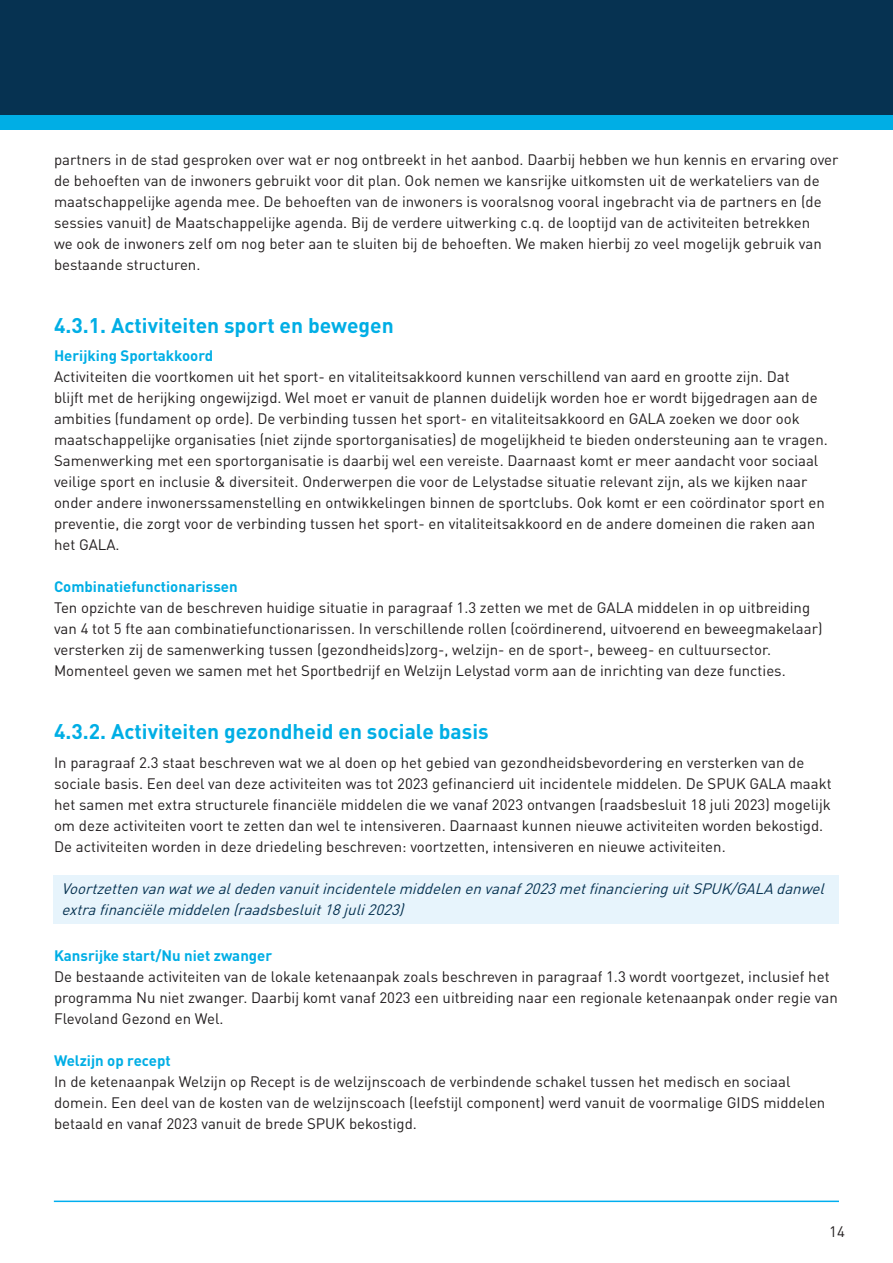
<style>
.page{position:relative;width:893px;height:1263px;background:#fff}
.page>*{position:absolute;margin:0;border:0;box-sizing:border-box;transform-origin:0 0}
.t1{font:700 21px "DIN Pro";color:#00aee5}
.t2{font:15px/21px "DIN Pro";color:#231f20}
.t3{font:italic 15px/21px "DIN Pro";color:#063251}
.t4{font:700 15px "DIN Pro";color:#00aee5}
</style>
<div class="page">
<hr style="left:54px;top:1200px;width:785px;height:2px;background:#00aeef">
<div style="left:0;top:99px;width:893px;height:31px;background:#00aee5"></div>
<div style="left:0;top:0;width:893px;height:114px;background:#063251"></div>
<div style="left:54px;top:875px;width:785px;height:49px;background:#e7f4fc"></div>
<p class="t2" style="left:54px;top:147px;width:786px">partners in de stad gesproken over wat er nog ontbreekt in het aanbod. Daarbij hebben we hun kennis en ervaring over de behoeften van de inwoners gebruikt voor dit plan. Ook nemen we kansrijke uitkomsten uit de werkateliers van de maatschappelijke agenda mee. De behoeften van de inwoners is vooralsnog vooral ingebracht via de partners en (de sessies vanuit) de Maatschappelijke agenda. Bij de verdere uitwerking c.q. de looptijd van de activiteiten betrekken<br>we ook de inwoners zelf om nog beter aan te sluiten bij de behoeften. We maken hierbij zo veel mogelijk gebruik van bestaande structuren.</p>
<p class="t1" style="left:54px;top:307px;width:341px">4.3.1. Activiteiten sport en bewegen</p>
<p class="t4" style="left:54px;top:343px;width:161px">Herijking Sportakkoord</p>
<p class="t2" style="left:54px;top:365px;width:775px">Activiteiten die voortkomen uit het sport- en vitaliteitsakkoord kunnen verschillend van aard en grootte zijn. Dat<br>blijft met de herijking ongewijzigd. Wel moet er vanuit de plannen duidelijk worden hoe er wordt bijgedragen aan de ambities (fundament op orde). De verbinding tussen het sport- en vitaliteitsakkoord en GALA zoeken we door ook maatschappelijke organisaties (niet zijnde sportorganisaties) de mogelijkheid te bieden ondersteuning aan te vragen.<br>Samenwerking met een sportorganisatie is daarbij wel een vereiste. Daarnaast komt er meer aandacht voor sociaal veilige sport en inclusie &amp; diversiteit. Onderwerpen die voor de Lelystadse situatie relevant zijn, als we kijken naar onder andere inwonerssamenstelling en ontwikkelingen binnen de sportclubs. Ook komt er een coördinator sport en preventie, die zorgt voor de verbinding tussen het sport- en vitaliteitsakkoord en de andere domeinen die raken aan het GALA.</p>
<p class="t4" style="left:54px;top:574px;width:185px">Combinatiefunctionarissen</p>
<p class="t2" style="left:54px;top:596px;width:758px">Ten opzichte van de beschreven huidige situatie in paragraaf 1.3 zetten we met de GALA middelen in op uitbreiding</p>
<p class="t2" style="left:54px;top:617px;width:770px">van 4 tot 5 fte aan combinatiefunctionarissen. In verschillende rollen (coördinerend, uitvoerend en beweegmakelaar) versterken zij de samenwerking tussen (gezondheids)zorg-, welzijn- en de sport-, beweeg- en cultuursector.</p>
<p class="t2" style="left:54px;top:659px;width:733px">Momenteel geven we samen met het Sportbedrijf en Welzijn Lelystad vorm aan de inrichting van deze functies.</p>
<p class="t1" style="left:54px;top:714px;width:436px">4.3.2. Activiteiten gezondheid en sociale basis</p>
<p class="t2" style="left:54px;top:750px;width:779px">In paragraaf 2.3 staat beschreven wat we al doen op het gebied van gezondheidsbevordering en versterken van de sociale basis. Een deel van deze activiteiten was tot 2023 gefinancierd uit incidentele middelen. De SPUK GALA maakt het samen met extra structurele financiële middelen die we vanaf 2023 ontvangen (raadsbesluit 18 juli 2023) mogelijk om deze activiteiten voort te zetten dan wel te intensiveren. Daarnaast kunnen nieuwe activiteiten worden bekostigd.<br>De activiteiten worden in deze driedeling beschreven: voortzetten, intensiveren en nieuwe activiteiten.</p>
<p class="t3" style="left:62px;top:877px;width:769px">Voortzettenvanwatwealdedenvanuitincidentelemiddelenenvanaf2023metfinancieringuitSPUK/GALAdanwel extrafinanciëlemiddelen(raadsbesluit18juli2023)</p>
<p class="t4" style="left:54px;top:943px;width:220px">Kansrijke start/Nu niet zwanger</p>
<p class="t2" style="left:54px;top:964px;width:785px">De bestaande activiteiten van de lokale ketenaanpak zoals beschreven in paragraaf 1.3 wordt voortgezet, inclusief het programma Nu niet zwanger. Daarbij komt vanaf 2023 een uitbreiding naar een regionale ketenaanpak onder regie van<br>Flevoland Gezond en Wel.</p>
<p class="t4" style="left:54px;top:1048px;width:118px">Welzijn op recept</p>
<p class="t2" style="left:54px;top:1069px;width:773px">In de ketenaanpak Welzijn op Recept is de welzijnscoach de verbindende schakel tussen het medisch en sociaal domein. Een deel van de kosten van de welzijnscoach (leefstijl component) werd vanuit de voormalige GIDS middelen betaald en vanaf 2023 vanuit de brede SPUK bekostigd.</p>
<p class="t2" style="left:829px;top:1219px;width:17px">14</p>
</div>
